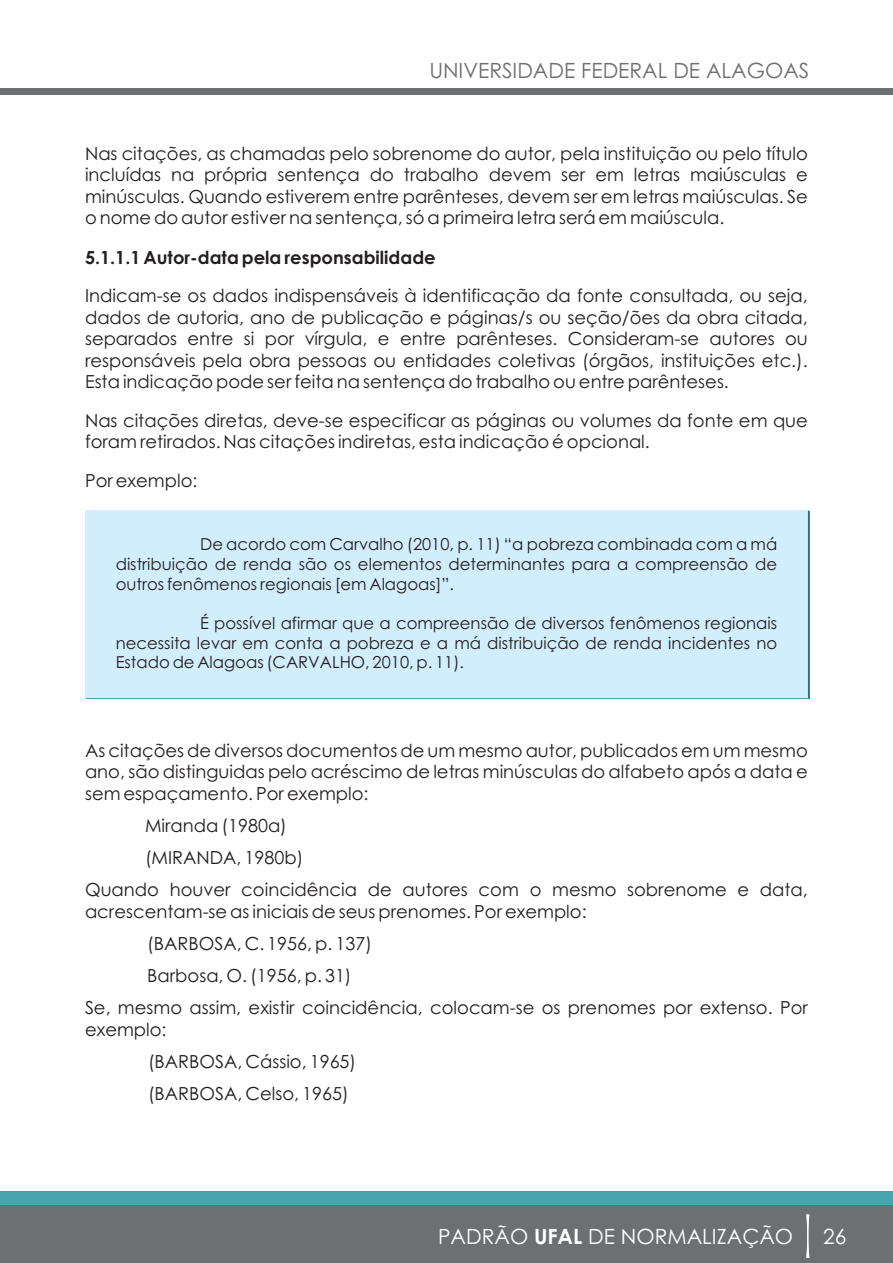
<style>
.page{position:relative;width:893px;height:1263px;background:#fff}
.page>*{position:absolute;margin:0;border:0;box-sizing:border-box;transform-origin:0 0}
.t1{font:21px "Century Gothic";color:#6d6f71}
.t2{font:21px "Century Gothic";color:#fff}
.t3{font:18px/21.5px "Century Gothic";color:#231f20;text-align:justify}
.t4{font:700 18px "Century Gothic";color:#231f20}
.t5{font:16.5px/19.6px "Century Gothic";color:#231f20;text-align:justify}
.s1{font-weight:700}
</style>
<div class="page">
<div style="left:0;top:1191px;width:893px;height:25px;background:#47a5af"></div>
<div style="left:0;top:1206px;width:893px;height:57px;background:#6d6f71"></div>
<svg style="left:806px;top:1214px;width:3px;height:44px"></svg>
<div style="left:0;top:89px;width:893px;height:6px;background:#6d6f71"></div>
<div style="left:85px;top:510px;width:723px;height:188px;background:#d2eefc"></div>
<svg style="left:808px;top:510px;width:2px;height:189px"></svg>
<p class="t1" style="left:429px;top:62px;width:382px">UNIVERSIDADE FEDERAL DE ALAGOAS</p>
<p class="t3" style="left:85px;top:144px;width:724px">Nas citações, as chamadas pelo sobrenome do autor, pela instituição ou pelo título incluídas na própria sentença do trabalho devem ser em letras maiúsculas e minúsculas. Quando estiverem entre parênteses, devem ser em letras maiúsculas. Se o nome do autor estiver na sentença, só a primeira letra será em maiúscula.</p>
<p class="t4" style="left:85px;top:250px;width:352px">5.1.1.1 Autor-data pela responsabilidade</p>
<p class="t3" style="left:85px;top:287px;width:724px">Indicam-se os dados indispensáveis à identificação da fonte consultada, ou seja, dados de autoria, ano de publicação e páginas/s ou seção/ões da obra citada, separados entre si por vírgula, e entre parênteses. Consideram-se autores ou responsáveis pela obra pessoas ou entidades coletivas (órgãos, instituições etc.).<br>Esta indicação pode ser feita na sentença do trabalho ou entre parênteses.</p>
<p class="t3" style="left:85px;top:411px;width:724px">Nas citações diretas, deve-se especificar as páginas ou volumes da fonte em que foram retirados. Nas citações indiretas, esta indicação é opcional.</p>
<p class="t3" style="left:85px;top:471px;width:114px">Por exemplo:</p>
<p class="t5" style="left:116px;top:536px;width:663px;text-indent:84px">De acordo com Carvalho (2010, p. 11) “a pobreza combinada com a má distribuição de renda são os elementos determinantes para a compreensão de outros fenômenos regionais [em Alagoas]”.</p>
<p class="t5" style="left:116px;top:614px;width:663px;text-indent:84px">É possível afirmar que a compreensão de diversos fenômenos regionais necessita levar em conta a pobreza e a má distribuição de renda incidentes no Estado de Alagoas (CARVALHO, 2010, p. 11).</p>
<p class="t3" style="left:85px;top:741px;width:724px">As citações de diversos documentos de um mesmo autor, publicados em um mesmo ano, são distinguidas pelo acréscimo de letras minúsculas do alfabeto após a data e sem espaçamento. Por exemplo:</p>
<p class="t3" style="left:145px;top:816px;width:143px">Miranda (1980a)</p>
<p class="t3" style="left:145px;top:848px;width:160px">(MIRANDA, 1980b)</p>
<p class="t3" style="left:85px;top:881px;width:724px">Quando houver coincidência de autores com o mesmo sobrenome e data,</p>
<p class="t3" style="left:85px;top:902px;width:503px">acrescentam-se as iniciais de seus prenomes. Por exemplo:</p>
<p class="t3" style="left:147px;top:934px;width:226px">(BARBOSA, C. 1956, p. 137)</p>
<p class="t3" style="left:147px;top:966px;width:206px">Barbosa, O. (1956, p. 31)</p>
<p class="t3" style="left:85px;top:998px;width:724px">Se, mesmo assim, existir coincidência, colocam-se os prenomes por extenso. Por</p>
<p class="t3" style="left:148px;top:1015px;width:210px;line-height:32.1px;text-align:left;text-indent:-63px">exemplo:<br>(BARBOSA, Cássio, 1965) (BARBOSA, Celso, 1965)</p>
<p class="t2" style="left:438px;top:1228px;width:357px">PADRÃO <span class="s1">UFAL</span> DE NORMALIZAÇÃO</p>
<p class="t2" style="left:823px;top:1228px;width:25px">26</p>
</div>
